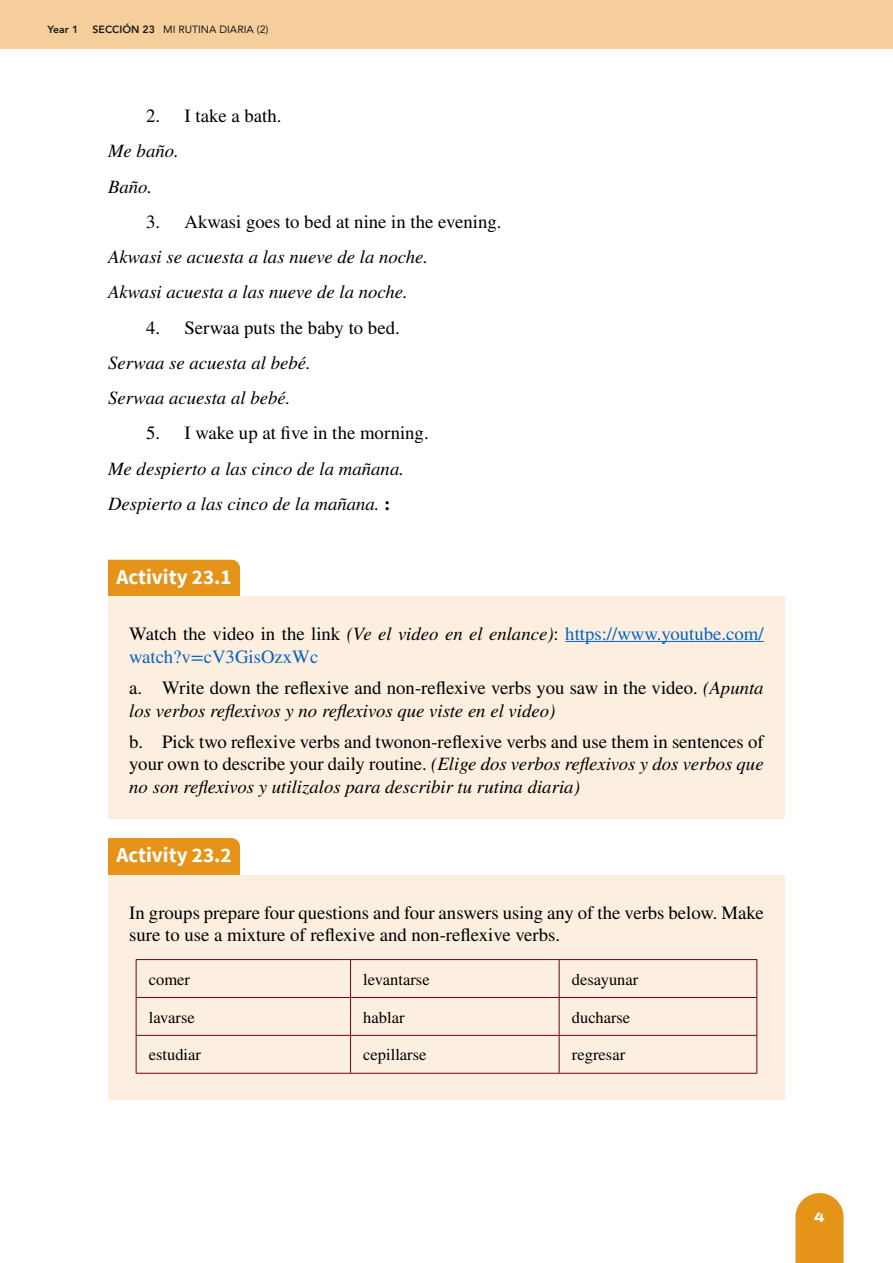
<style>
.page{position:relative;width:893px;height:1263px;background:#fff}
.page>*{position:absolute;margin:0;border:0;box-sizing:border-box;transform-origin:0 0}
.t1{font:700 21px "Source Sans Pro";color:#fff}
.t2{font:18.75px/22.5px "STIX General";color:#000}
.t3{font:italic 18.75px/35.2px "STIX General";color:#000}
.t4{font:18.75px/22.5px "STIX General";color:#0563c1}
.t5{font:16.5px "STIX General";color:#000}
.t6{font:800 13.5px "Archivo Expanded";color:#fff}
.t7{font:10.5px "Avenir";color:#1a1a1a}
.t8{font:800 10.5px "Avenir";color:#1a1a1a}
.s1{font-weight:800}
.s2{font-weight:700;font-style:normal}
.s3{color:#000}
.s4{font-style:italic;color:#000}
.s5{font-style:italic}
</style>
<div class="page">
<div style="left:0;top:0;width:893px;height:49px;background:#f5ce9b"></div>
<svg style="left:795px;top:1193px;width:49px;height:70px;background:#e89d2e"></svg>
<div style="left:108px;top:560px;width:132px;height:37px;background:#e69419"></div>
<div style="left:108px;top:597px;width:677px;height:92px;background:#fcefe0"></div>
<hr style="left:565px;top:641px;width:199px;height:1px;background:#0563c1">
<div style="left:108px;top:650px;width:677px;height:92px;background:#fcefe0"></div>
<div style="left:108px;top:704px;width:677px;height:114px;background:#fcefe0"></div>
<div style="left:108px;top:838px;width:132px;height:37px;background:#e69419"></div>
<div style="left:108px;top:875px;width:677px;height:92px;background:#fcefe0"></div>
<div style="left:108px;top:928px;width:677px;height:171px;background:#fcefe0"></div>
<hr style="left:350px;top:960px;width:1px;height:37px;background:#720011">
<hr style="left:559px;top:960px;width:1px;height:37px;background:#720011">
<hr style="left:136px;top:997px;width:215px;height:1px;background:#720011">
<hr style="left:351px;top:997px;width:208px;height:1px;background:#720011">
<hr style="left:350px;top:998px;width:1px;height:37px;background:#720011">
<hr style="left:559px;top:997px;width:198px;height:1px;background:#720011">
<hr style="left:559px;top:998px;width:1px;height:37px;background:#720011">
<hr style="left:136px;top:1035px;width:215px;height:1px;background:#720011">
<hr style="left:351px;top:1035px;width:208px;height:1px;background:#720011">
<hr style="left:350px;top:1036px;width:1px;height:37px;background:#720011">
<hr style="left:559px;top:1035px;width:198px;height:1px;background:#720011">
<hr style="left:559px;top:1036px;width:1px;height:37px;background:#720011">
<hr style="left:136px;top:959px;width:215px;height:1px;background:#720011">
<hr style="left:136px;top:960px;width:1px;height:37px;background:#720011">
<hr style="left:351px;top:959px;width:208px;height:1px;background:#720011">
<hr style="left:559px;top:959px;width:198px;height:1px;background:#720011">
<hr style="left:756px;top:960px;width:1px;height:37px;background:#720011">
<hr style="left:136px;top:998px;width:1px;height:37px;background:#720011">
<hr style="left:756px;top:998px;width:1px;height:37px;background:#720011">
<hr style="left:136px;top:1036px;width:1px;height:37px;background:#720011">
<hr style="left:756px;top:1036px;width:1px;height:37px;background:#720011">
<hr style="left:136px;top:1073px;width:215px;height:1px;background:#720011">
<hr style="left:351px;top:1073px;width:208px;height:1px;background:#720011">
<hr style="left:559px;top:1073px;width:198px;height:1px;background:#720011">
<p class="t8" style="left:48px;top:21px;width:32px">Year 1</p>
<p class="t7" style="left:93px;top:21px;width:177px"><span class="s1">SECCIÓN 23</span> MI RUTINA DIARIA (2)</p>
<p class="t2" style="left:146px;top:105px;width:137px">2. I take a bath.</p>
<p class="t3" style="left:108px;top:133px;width:72px">Me baño.<br>Baño.</p>
<p class="t2" style="left:146px;top:211px;width:357px">3. Akwasi goes to bed at nine in the evening.</p>
<p class="t3" style="left:108px;top:239px;width:322px">Akwasi se acuesta a las nueve de la noche.<br>Akwasi acuesta a las nueve de la noche.</p>
<p class="t2" style="left:146px;top:317px;width:255px">4. Serwaa puts the baby to bed.</p>
<p class="t3" style="left:108px;top:344px;width:204px">Serwaa se acuesta al bebé.<br>Serwaa acuesta al bebé.</p>
<p class="t2" style="left:146px;top:423px;width:284px">5. I wake up at five in the morning.</p>
<p class="t3" style="left:108px;top:450px;width:298px">Me despierto a las cinco de la mañana.<br>Despierto a las cinco de la mañana. <span class="s2">:</span></p>
<p class="t1" style="left:117px;top:563px;width:116px">Activity 23.1</p>
<p class="t4" style="left:129px;top:624px;width:636px"><span class="s3">Watch the video in the link</span> <span class="s4">(Ve el video en el enlance)</span><span class="s3">:</span> https://www.youtube.com/ watch?v=cV3GisOzxWc</p>
<p class="t2" style="left:129px;top:677px;width:636px">a. Write down the reflexive and non-reflexive verbs you saw in the video. <span class="s5">(Apunta los verbos reflexivos y no reflexivos que viste en el video)</span></p>
<p class="t2" style="left:129px;top:731px;width:636px;text-align:justify">b. Pick two reflexive verbs and twonon-reflexive verbs and use them in sentences of your own to describe your daily routine. <span class="s5">(Elige dos verbos reflexivos y dos verbos que no son reflexivos y utilizalos para describir tu rutina diaria)</span></p>
<p class="t1" style="left:117px;top:841px;width:116px">Activity 23.2</p>
<p class="t2" style="left:129px;top:902px;width:636px">In groups prepare four questions and four answers using any of the verbs below. Make sure to use a mixture of reflexive and non-reflexive verbs.</p>
<p class="t5" style="left:149px;top:968px;width:43px">comer</p>
<p class="t5" style="left:363px;top:968px;width:68px">levantarse</p>
<p class="t5" style="left:572px;top:968px;width:68px">desayunar</p>
<p class="t5" style="left:149px;top:1006px;width:47px">lavarse</p>
<p class="t5" style="left:363px;top:1006px;width:43px">hablar</p>
<p class="t5" style="left:572px;top:1006px;width:60px">ducharse</p>
<p class="t5" style="left:149px;top:1043px;width:54px">estudiar</p>
<p class="t5" style="left:363px;top:1043px;width:65px">cepillarse</p>
<p class="t5" style="left:572px;top:1043px;width:55px">regresar</p>
<p class="t6" style="left:814px;top:1207px;width:12px">4</p>
</div>
